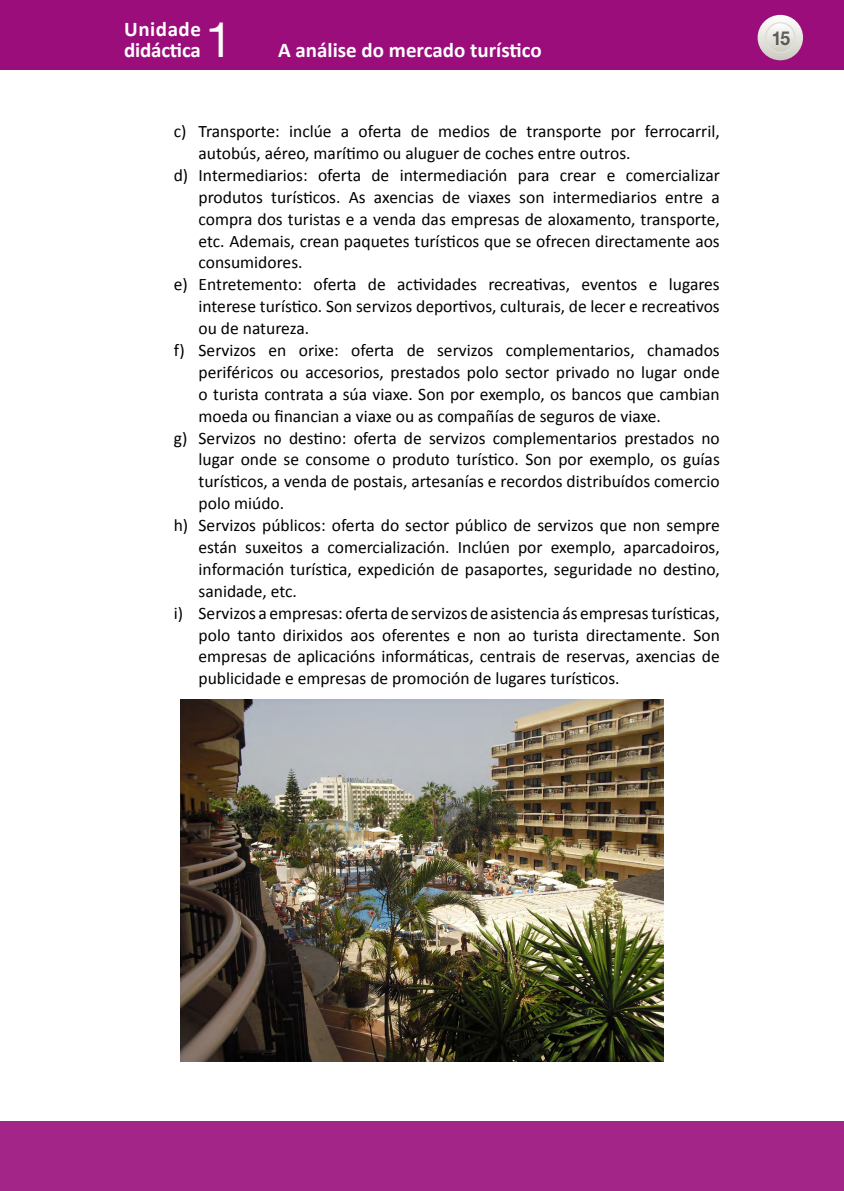
<style>
.page{position:relative;width:844px;height:1191px;background:#fff}
.page>*{position:absolute;margin:0;border:0;box-sizing:border-box;transform-origin:0 0}
.t1{font:49px "Helvetica Neue";color:#fff}
.t2{font:700 21px/21px "Calibri";color:#fff}
.t3{font:700 19.25px "Helvetica Neue";color:#000;scale:.9 1}
.TEXTO{font:17.5px/21.9px "Calibri";color:#000;text-align:justify}
</style>
<div class="page">
<div style="left:0;top:0;width:843px;height:69px;background:#9a0d7b"></div>
<svg style="left:757px;top:15px;width:45px;height:45px"></svg>
<svg style="left:765px;top:23px;width:29px;height:29px"></svg>
<div style="left:764px;top:22px;width:31px;height:31px;border:1px solid #e0ded8;border-radius:50%"></div>
<div style="left:0;top:1121px;width:843px;height:70px;background:#a42588"></div>
<img style="left:180px;top:699px;width:483px;height:362px">
<p class="t2" style="left:124px;top:19px;width:78px">Unidade didáctica</p>
<h1 class="t1" style="left:205px;top:11px;width:29px">1</h1>
<p class="t2" style="left:278px;top:40px;width:265px">A análise do mercado turístico</p>
<p class="TEXTO" style="left:198px;top:120px;width:522px;text-indent:-25px">c) Transporte: inclúe a oferta de medios de transporte por ferrocarril, autobús, aéreo, marítimo ou aluguer de coches entre outros.</p>
<p class="TEXTO" style="left:198px;top:164px;width:522px;text-indent:-25px">d) Intermediarios: oferta de intermediación para crear e comercializar produtos turísticos. As axencias de viaxes son intermediarios entre a compra dos turistas e a venda das empresas de aloxamento, transporte, etc. Ademais, crean paquetes turísticos que se ofrecen directamente aos consumidores.</p>
<p class="TEXTO" style="left:198px;top:274px;width:522px;text-indent:-25px">e) Entretemento: oferta de actividades recreativas, eventos e lugares interese turístico. Son servizos deportivos, culturais, de lecer e recreativos ou de natureza.</p>
<p class="TEXTO" style="left:198px;top:339px;width:522px;text-indent:-25px">f) Servizos en orixe: oferta de servizos complementarios, chamados periféricos ou accesorios, prestados polo sector privado no lugar onde o turista contrata a súa viaxe. Son por exemplo, os bancos que cambian moeda ou financian a viaxe ou as compañías de seguros de viaxe.</p>
<p class="TEXTO" style="left:198px;top:427px;width:522px;text-indent:-25px">g) Servizos no destino: oferta de servizos complementarios prestados no lugar onde se consome o produto turístico. Son por exemplo, os guías turísticos, a venda de postais, artesanías e recordos distribuídos comercio polo miúdo.</p>
<p class="TEXTO" style="left:198px;top:514px;width:522px;text-indent:-25px">h) Servizos públicos: oferta do sector público de servizos que non sempre están suxeitos a comercialización. Inclúen por exemplo, aparcadoiros, información turística, expedición de pasaportes, seguridade no destino, sanidade, etc.</p>
<p class="TEXTO" style="left:198px;top:602px;width:522px;text-indent:-25px">i) Servizos a empresas: oferta de servizos de asistencia ás empresas turísticas, polo tanto dirixidos aos oferentes e non ao turista directamente. Son empresas de aplicacións informáticas, centrais de reservas, axencias de publicidade e empresas de promoción de lugares turísticos.</p>
<p class="t3" style="left:770px;top:26px;width:23px">15</p>
</div>
